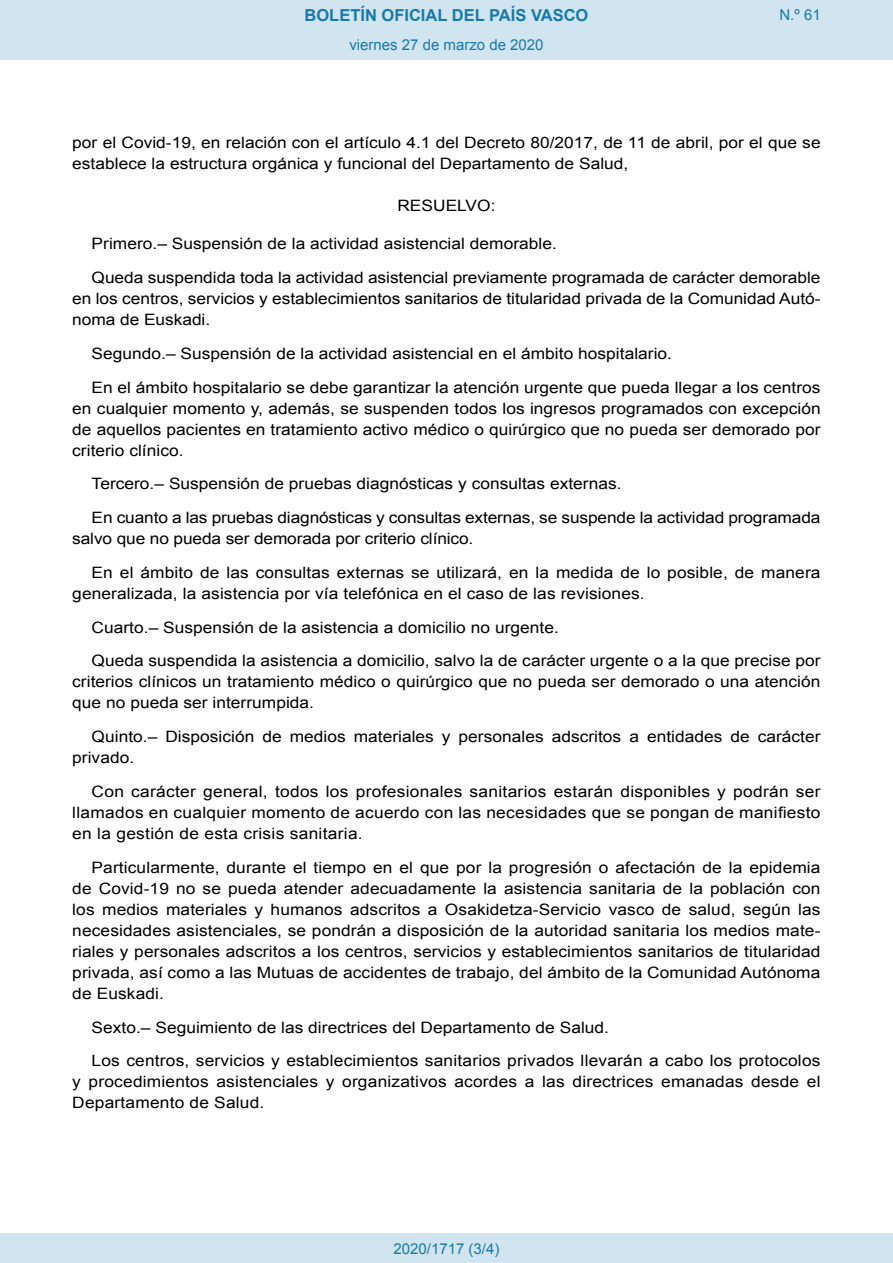
<style>
.page{position:relative;width:893px;height:1263px;background:#fff}
.page>*{position:absolute;margin:0;border:0;box-sizing:border-box;transform-origin:0 0}
.t1{font:700 16.5px "Arial";color:#1879ad}
.BOPVDetalle{font:15.6px/21px "Arial";color:#000;text-align:justify;scale:1.11 1}
.BOPVClave{font:15.6px "Arial";color:#000;scale:1.11 1}
.Paginacion_Centro{font:15px "Arial";color:#1879ad}
</style>
<div class="page">
<div style="left:0;top:0;width:893px;height:60px;background:#d0e5f0"></div>
<div style="left:0;top:1233px;width:893px;height:30px;background:#d0e5f0"></div>
<p class="t1" style="left:305px;top:4px;width:285px">BOLETÍN OFICIAL DEL PAÍS VASCO</p>
<p class="Paginacion_Centro" style="left:349px;top:35px;width:196px">viernes 27 de marzo de 2020</p>
<p class="Paginacion_Centro" style="left:779px;top:5px;width:43px">N.º 61</p>
<p class="BOPVDetalle" style="left:72px;top:132px;width:676px">por el Covid-19, en relación con el artículo 4.1 del Decreto 80/2017, de 11 de abril, por el que se establece la estructura orgánica y funcional del Departamento de Salud,</p>
<p class="BOPVClave" style="left:397px;top:196px;width:90px">RESUELVO:</p>
<p class="BOPVDetalle" style="left:92px;top:234px;width:421px">Primero.– Suspensión de la actividad asistencial demorable.</p>
<p class="BOPVDetalle" style="left:72px;top:267px;width:676px;text-indent:19px">Queda suspendida toda la actividad asistencial previamente programada de carácter demorable en los centros, servicios y establecimientos sanitarios de titularidad privada de la Comunidad Autó&shy;noma de Euskadi.</p>
<p class="BOPVDetalle" style="left:92px;top:343px;width:524px">Segundo.– Suspensión de la actividad asistencial en el ámbito hospitalario.</p>
<p class="BOPVDetalle" style="left:72px;top:377px;width:676px;text-indent:19px">En el ámbito hospitalario se debe garantizar la atención urgente que pueda llegar a los centros en cualquier momento y, además, se suspenden todos los ingresos programados con excepción de aquellos pacientes en tratamiento activo médico o quirúrgico que no pueda ser demorado por criterio clínico.</p>
<p class="BOPVDetalle" style="left:92px;top:474px;width:479px">Tercero.– Suspensión de pruebas diagnósticas y consultas externas.</p>
<p class="BOPVDetalle" style="left:72px;top:507px;width:676px;text-indent:19px">En cuanto a las pruebas diagnósticas y consultas externas, se suspende la actividad programada salvo que no pueda ser demorada por criterio clínico.</p>
<p class="BOPVDetalle" style="left:72px;top:562px;width:676px;text-indent:19px">En el ámbito de las consultas externas se utilizará, en la medida de lo posible, de manera generalizada, la asistencia por vía telefónica en el caso de las revisiones.</p>
<p class="BOPVDetalle" style="left:92px;top:617px;width:422px">Cuarto.– Suspensión de la asistencia a domicilio no urgente.</p>
<p class="BOPVDetalle" style="left:72px;top:651px;width:676px;text-indent:19px">Queda suspendida la asistencia a domicilio, salvo la de carácter urgente o a la que precise por criterios clínicos un tratamiento médico o quirúrgico que no pueda ser demorado o una atención que no pueda ser interrumpida.</p>
<p class="BOPVDetalle" style="left:72px;top:726px;width:676px;text-indent:19px">Quinto.– Disposición de medios materiales y personales adscritos a entidades de carácter privado.</p>
<p class="BOPVDetalle" style="left:72px;top:781px;width:676px;text-indent:19px">Con carácter general, todos los profesionales sanitarios estarán disponibles y podrán ser llamados en cualquier momento de acuerdo con las necesidades que se pongan de manifiesto en la gestión de esta crisis sanitaria.</p>
<p class="BOPVDetalle" style="left:72px;top:857px;width:676px;text-indent:19px">Particularmente, durante el tiempo en el que por la progresión o afectación de la epidemia de Covid-19 no se pueda atender adecuadamente la asistencia sanitaria de la población con los medios materiales y humanos adscritos a Osakidetza-Servicio vasco de salud, según las necesidades asistenciales, se pondrán a disposición de la autoridad sanitaria los medios mate&shy;riales y personales adscritos a los centros, servicios y establecimientos sanitarios de titularidad privada, así como a las Mutuas de accidentes de trabajo, del ámbito de la Comunidad Autónoma de Euskadi.</p>
<p class="BOPVDetalle" style="left:92px;top:1017px;width:468px">Sexto.– Seguimiento de las directrices del Departamento de Salud.</p>
<p class="BOPVDetalle" style="left:72px;top:1050px;width:676px;text-indent:19px">Los centros, servicios y establecimientos sanitarios privados llevarán a cabo los protocolos y procedimientos asistenciales y organizativos acordes a las directrices emanadas desde el Departamento de Salud.</p>
<p class="Paginacion_Centro" style="left:393px;top:1238px;width:107px">2020/1717 (3/4)</p>
</div>
